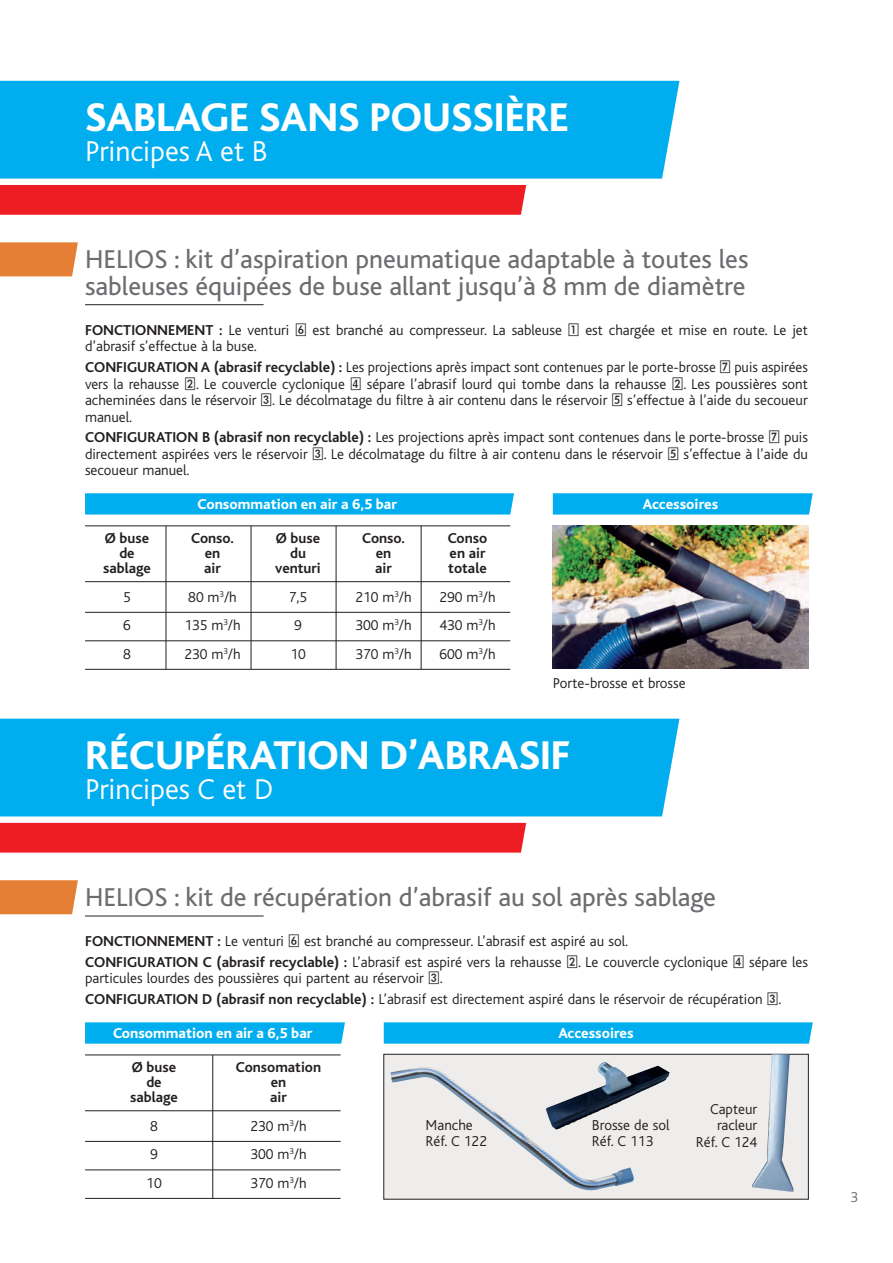
<style>
.page{position:relative;width:893px;height:1263px;background:#fff}
.page>*{position:absolute;margin:0;border:0;box-sizing:border-box;transform-origin:0 0}
.t1{font:800 42px "Bliss";color:#fff}
.t2{font:300 30px "Bliss";color:#fff}
.t3{font:27px/26.7px "Bliss";color:#6c6d70}
.t4{font:300 15px/16.5px "Bliss";color:#231f20}
.t5{font:700 15px "Bliss";color:#231f20}
.t6{font:800 15px "Bliss";color:#fff}
.t7{font:300 15px "Bliss";color:#6c6d70}
.s1{font-weight:700}
.s2{font-family:"Bundesbahn Pi Three";font-weight:400}
</style>
<div class="page">
<div style="left:0;top:81px;width:679px;height:98px;background:#00aeef"></div>
<div style="left:0;top:185px;width:526px;height:30px;background:#ee1d23"></div>
<div style="left:0;top:823px;width:526px;height:30px;background:#ee1d23"></div>
<div style="left:0;top:719px;width:679px;height:97px;background:#00aeef"></div>
<svg style="left:0;top:242px;width:78px;height:34px;background:#e7853f"></svg>
<svg style="left:0;top:880px;width:78px;height:34px;background:#e7843f"></svg>
<div style="left:85px;top:493px;width:429px;height:21px;background:#00aeef"></div>
<svg style="left:384px;top:1022px;width:429px;height:22px;background:#09b1ef"></svg>
<div style="left:553px;top:493px;width:260px;height:21px;background:#00aeef"></div>
<svg style="left:85px;top:1022px;width:260px;height:22px;background:#0ab1ef"></svg>
<div style="left:384px;top:1054px;width:424px;height:145px;background:#efedeb"></div>
<div style="left:384px;top:1054px;width:424px;height:145px;border:1px solid #231f20"></div>
<img style="left:752px;top:1054px;width:42px;height:138px">
<img style="left:553px;top:525px;width:255px;height:143px">
<img style="left:391px;top:1067px;width:243px;height:124px">
<img style="left:546px;top:1062px;width:124px;height:68px">
<hr style="left:85px;top:304px;width:179px;height:1px;background:#231f20">
<hr style="left:85px;top:916px;width:179px;height:1px;background:#231f20">
<hr style="left:85px;top:526px;width:425px;height:1px;background:#231f20">
<hr style="left:85px;top:581px;width:425px;height:1px;background:#231f20">
<hr style="left:85px;top:612px;width:425px;height:1px;background:#231f20">
<hr style="left:85px;top:640px;width:425px;height:1px;background:#231f20">
<hr style="left:85px;top:669px;width:425px;height:1px;background:#231f20">
<hr style="left:85px;top:1055px;width:256px;height:1px;background:#231f20">
<hr style="left:85px;top:1110px;width:256px;height:1px;background:#231f20">
<hr style="left:85px;top:1141px;width:256px;height:1px;background:#231f20">
<hr style="left:85px;top:1169px;width:256px;height:1px;background:#231f20">
<hr style="left:85px;top:1198px;width:256px;height:1px;background:#231f20">
<hr style="left:166px;top:526px;width:1px;height:143px;background:#231f20">
<hr style="left:251px;top:526px;width:1px;height:143px;background:#231f20">
<hr style="left:212px;top:1055px;width:1px;height:143px;background:#231f20">
<hr style="left:336px;top:526px;width:1px;height:143px;background:#231f20">
<hr style="left:421px;top:526px;width:1px;height:143px;background:#231f20">
<h1 class="t1" style="left:85px;top:95px;width:485px">SABLAGE SANS POUSSIÈRE</h1>
<h2 class="t2" style="left:85px;top:135px;width:184px">Principes A et B</h2>
<h3 class="t3" style="left:85px;top:246px;width:665px">HELIOS : kit d’aspiration pneumatique adaptable à toutes les sableuses équipées de buse allant jusqu’à 8 mm de diamètre</h3>
<p class="t4" style="left:85px;top:322px;width:724px"><span class="s1">FONCTIONNEMENT :</span> Le venturi <span class="s2">6</span> est branché au compresseur. La sableuse <span class="s2">1</span> est chargée et mise en route. Le jet d’abrasif s’effectue à la buse.</p>
<p class="t4" style="left:85px;top:359px;width:724px;text-align:justify"><span class="s1">CONFIGURATION A (abrasif recyclable) :</span> Les projections après impact sont contenues par le porte-brosse <span class="s2">7</span> puis aspirées vers la rehausse <span class="s2">2</span>. Le couvercle cyclonique <span class="s2">4</span> sépare l’abrasif lourd qui tombe dans la rehausse <span class="s2">2</span>. Les poussières sont acheminées dans le réservoir <span class="s2">3</span>. Le décolmatage du filtre à air contenu dans le réservoir <span class="s2">5</span> s’effectue à l’aide du secoueur manuel.</p>
<p class="t4" style="left:85px;top:429px;width:724px;text-align:justify"><span class="s1">CONFIGURATION B (abrasif non recyclable) :</span> Les projections après impact sont contenues dans le porte-brosse <span class="s2">7</span> puis directement aspirées vers le réservoir <span class="s2">3</span>. Le décolmatage du filtre à air contenu dans le réservoir <span class="s2">5</span> s’effectue à l’aide du secoueur manuel.</p>
<p class="t6" style="left:198px;top:496px;width:201px">Consommation en air a 6,5 bar</p>
<p class="t5" style="left:105px;top:530px;width:46px">Ø buse</p>
<p class="t5" style="left:191px;top:530px;width:44px">Conso.</p>
<p class="t5" style="left:276px;top:530px;width:46px">Ø buse</p>
<p class="t5" style="left:362px;top:530px;width:44px">Conso.</p>
<p class="t5" style="left:448px;top:530px;width:41px">Conso</p>
<p class="t5" style="left:119px;top:545px;width:17px">de</p>
<p class="t5" style="left:205px;top:545px;width:17px">en</p>
<p class="t5" style="left:290px;top:545px;width:17px">du</p>
<p class="t5" style="left:376px;top:545px;width:17px">en</p>
<p class="t5" style="left:450px;top:545px;width:37px">en air</p>
<p class="t5" style="left:103px;top:560px;width:49px">sablage</p>
<p class="t5" style="left:204px;top:560px;width:18px">air</p>
<p class="t5" style="left:275px;top:560px;width:47px">venturi</p>
<p class="t5" style="left:375px;top:560px;width:18px">air</p>
<p class="t5" style="left:448px;top:560px;width:40px">totale</p>
<p class="t4" style="left:123px;top:589px;width:9px">5</p>
<p class="t4" style="left:188px;top:589px;width:50px">80 m<sup>3</sup>/h</p>
<p class="t4" style="left:289px;top:589px;width:20px">7,5</p>
<p class="t4" style="left:355px;top:589px;width:58px">210 m<sup>3</sup>/h</p>
<p class="t4" style="left:439px;top:589px;width:58px">290 m<sup>3</sup>/h</p>
<p class="t4" style="left:123px;top:617px;width:9px">6</p>
<p class="t4" style="left:184px;top:617px;width:58px">135 m<sup>3</sup>/h</p>
<p class="t4" style="left:294px;top:617px;width:9px">9</p>
<p class="t4" style="left:355px;top:617px;width:58px">300 m<sup>3</sup>/h</p>
<p class="t4" style="left:439px;top:617px;width:58px">430 m<sup>3</sup>/h</p>
<p class="t4" style="left:123px;top:646px;width:9px">8</p>
<p class="t4" style="left:184px;top:646px;width:58px">230 m<sup>3</sup>/h</p>
<p class="t4" style="left:290px;top:646px;width:17px">10</p>
<p class="t4" style="left:355px;top:646px;width:58px">370 m<sup>3</sup>/h</p>
<p class="t4" style="left:439px;top:646px;width:58px">600 m<sup>3</sup>/h</p>
<p class="t6" style="left:643px;top:496px;width:77px">Accessoires</p>
<p class="t4" style="left:553px;top:675px;width:134px">Porte-brosse et brosse</p>
<h1 class="t1" style="left:85px;top:733px;width:487px">RÉCUPÉRATION D’ABRASIF</h1>
<h2 class="t2" style="left:85px;top:773px;width:189px">Principes C et D</h2>
<h3 class="t3" style="left:85px;top:884px;width:632px">HELIOS : kit de récupération d’abrasif au sol après sablage</h3>
<p class="t4" style="left:85px;top:931px;width:724px;line-height:20.7px"><span class="s1">FONCTIONNEMENT :</span> Le venturi <span class="s2">6</span> est branché au compresseur. L’abrasif est aspiré au sol.<br><span class="s1">CONFIGURATION C (abrasif recyclable) :</span> L’abrasif est aspiré vers la rehausse <span class="s2">2</span>. Le couvercle cyclonique <span class="s2">4</span> sépare les</p>
<p class="t4" style="left:85px;top:968px;width:698px;line-height:20.7px">particules lourdes des poussières qui partent au réservoir <span class="s2">3</span>.<br><span class="s1">CONFIGURATION D (abrasif non recyclable) :</span> L’abrasif est directement aspiré dans le réservoir de récupération <span class="s2">3</span>.</p>
<p class="t6" style="left:113px;top:1025px;width:201px">Consommation en air a 6,5 bar</p>
<p class="t5" style="left:132px;top:1059px;width:46px">Ø buse</p>
<p class="t5" style="left:236px;top:1059px;width:87px">Consomation</p>
<p class="t5" style="left:146px;top:1074px;width:17px">de</p>
<p class="t5" style="left:271px;top:1074px;width:17px">en</p>
<p class="t5" style="left:130px;top:1089px;width:49px">sablage</p>
<p class="t5" style="left:270px;top:1089px;width:18px">air</p>
<p class="t4" style="left:150px;top:1118px;width:9px">8</p>
<p class="t4" style="left:250px;top:1118px;width:58px">230 m<sup>3</sup>/h</p>
<p class="t4" style="left:150px;top:1146px;width:9px">9</p>
<p class="t4" style="left:250px;top:1146px;width:58px">300 m<sup>3</sup>/h</p>
<p class="t4" style="left:146px;top:1175px;width:17px">10</p>
<p class="t4" style="left:250px;top:1175px;width:58px">370 m<sup>3</sup>/h</p>
<p class="t6" style="left:558px;top:1025px;width:77px">Accessoires</p>
<p class="t4" style="left:426px;top:1117px;width:63px">Manche<br>Réf. C 122</p>
<p class="t4" style="left:592px;top:1117px;width:79px">Brosse de sol<br>Réf. C 113</p>
<p class="t4" style="left:696px;top:1101px;width:63px;text-align:right">Capteur racleur<br>Réf. C 124</p>
<p class="t7" style="left:850px;top:1189px;width:9px">3</p>
</div>
